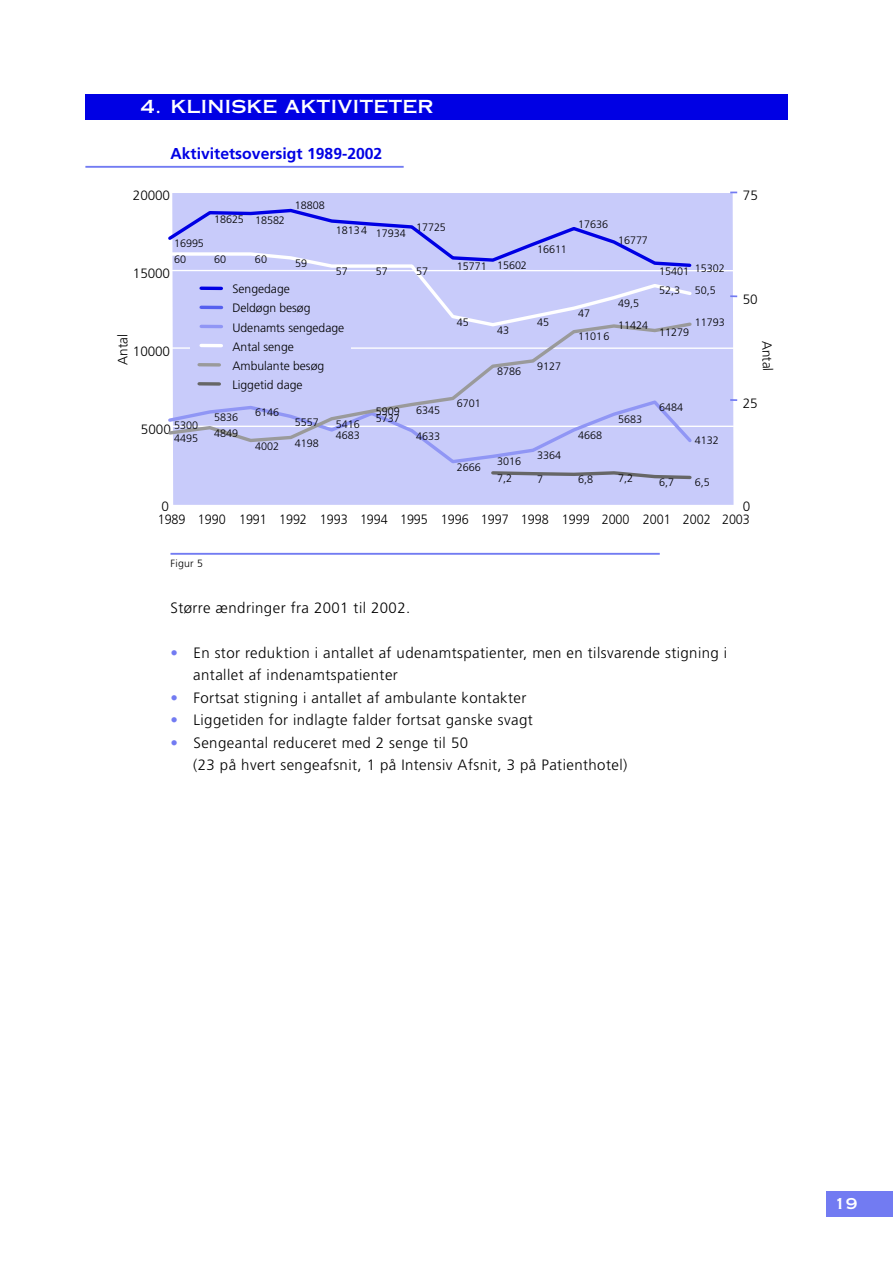
<style>
.page{position:relative;width:893px;height:1263px;background:#fff}
.page>*{position:absolute;margin:0;border:0;box-sizing:border-box;transform-origin:0 0}
.t1{font:18px "Copperplate Thirty One AB";color:#fff}
.t2{font:700 15.75px "Frutiger";color:#0000e4}
.t3{font:300 15px/22.5px "Frutiger";letter-spacing:.03em;color:#000}
.t4{font:15px "Copperplate Thirty One AB";color:#fff}
.t5{font:300 13.5px "Frutiger";letter-spacing:-.005em;color:#000;scale:.93 1}
.t6{font:300 13.5px "Frutiger";letter-spacing:-.005em;color:#000}
.t7{font:300 12.15px/19px "Frutiger";color:#000}
.t8{font:300 10.8px "Frutiger";color:#000}
.t9{font:300 10.5px "Frutiger";letter-spacing:.03em;color:#000}
.s1{font-weight:700;color:#727bf2}
</style>
<div class="page">
<div style="left:825px;top:1191px;width:67px;height:26px;background:#727bf2"></div>
<hr style="left:85px;top:166px;width:318px;height:2px;background:#727bf2">
<hr style="left:170px;top:553px;width:489px;height:2px;background:#727bf2">
<div style="left:85px;top:94px;width:702px;height:26px;background:#0000e4"></div>
<div style="left:172px;top:193px;width:561px;height:312px;background:#c8cbfa"></div>
<hr style="left:171px;top:426px;width:562px;height:1px;background:#fff">
<hr style="left:171px;top:347px;width:562px;height:2px;background:#fff">
<hr style="left:171px;top:270px;width:562px;height:1px;background:#fff">
<svg style="left:730px;top:399px;width:7px;height:2px"></svg>
<svg style="left:730px;top:295px;width:7px;height:2px"></svg>
<div style="left:172px;top:328px;width:521px;height:70px;background:#c8cbfa"></div>
<svg style="left:168px;top:207px;width:526px;height:121px;background:#c4c7f9"></svg>
<svg style="left:168px;top:398px;width:526px;height:83px;background:#c4c7f5"></svg>
<p class="t1" style="left:141px;top:97px;width:294px">4. KLINISKE AKTIVITETER</p>
<p class="t2" style="left:170px;top:148px;width:213px">Aktivitetsoversigt 1989-2002</p>
<p class="t6" style="left:133px;top:190px;width:39px">20000</p>
<p class="t8" style="left:295px;top:201px;width:31px">18808</p>
<p class="t6" style="left:743px;top:190px;width:16px">75</p>
<p class="t8" style="left:174px;top:239px;width:31px">16995</p>
<p class="t8" style="left:214px;top:216px;width:72px">18625 18582</p>
<p class="t8" style="left:174px;top:255px;width:14px">60</p>
<p class="t8" style="left:214px;top:255px;width:14px">60</p>
<p class="t8" style="left:255px;top:255px;width:14px">60</p>
<p class="t6" style="left:133px;top:268px;width:39px">15000</p>
<p class="t8" style="left:295px;top:259px;width:14px">59</p>
<p class="t8" style="left:336px;top:227px;width:71px">18134 17934</p>
<p class="t8" style="left:416px;top:223px;width:31px">17725</p>
<p class="t8" style="left:336px;top:267px;width:14px">57</p>
<p class="t8" style="left:376px;top:267px;width:14px">57</p>
<p class="t8" style="left:416px;top:267px;width:14px">57</p>
<p class="t8" style="left:457px;top:262px;width:31px">15771</p>
<p class="t8" style="left:497px;top:261px;width:31px">15602</p>
<p class="t8" style="left:537px;top:245px;width:31px">16611</p>
<p class="t8" style="left:578px;top:220px;width:31px">17636</p>
<p class="t8" style="left:618px;top:236px;width:31px">16777</p>
<p class="t8" style="left:659px;top:267px;width:32px">15401</p>
<p class="t8" style="left:694px;top:264px;width:32px">15302</p>
<p class="t6" style="left:117px;top:364px;width:32px;rotate:-90deg">Antal</p>
<p class="t6" style="left:133px;top:345px;width:39px">10000</p>
<p class="t7" style="left:232px;top:281px;width:113px">Sengedage<br>Deldøgn besøg<br>Udenamts sengedage<br>Antal senge<br>Ambulante besøg<br>Liggetid dage</p>
<p class="t8" style="left:457px;top:318px;width:14px">45</p>
<p class="t8" style="left:497px;top:326px;width:14px">43</p>
<p class="t8" style="left:497px;top:367px;width:26px">8786</p>
<p class="t8" style="left:537px;top:318px;width:14px">45</p>
<p class="t8" style="left:537px;top:362px;width:26px">9127</p>
<p class="t8" style="left:578px;top:309px;width:14px">47</p>
<p class="t8" style="left:578px;top:332px;width:33px">11016</p>
<p class="t8" style="left:618px;top:299px;width:23px">49,5</p>
<p class="t8" style="left:618px;top:321px;width:32px">11424</p>
<p class="t8" style="left:659px;top:286px;width:23px">52,3</p>
<p class="t8" style="left:694px;top:286px;width:23px">50,5</p>
<p class="t8" style="left:694px;top:318px;width:32px">11793</p>
<p class="t8" style="left:659px;top:327px;width:32px">11279</p>
<p class="t6" style="left:742px;top:293px;width:16px">50</p>
<p class="t6" style="left:772px;top:340px;width:32px;rotate:88deg">Antal</p>
<p class="t8" style="left:174px;top:421px;width:26px">5300</p>
<p class="t6" style="left:141px;top:424px;width:31px">5000</p>
<p class="t8" style="left:174px;top:434px;width:26px">4495</p>
<p class="t8" style="left:214px;top:413px;width:26px">5836</p>
<p class="t8" style="left:214px;top:429px;width:26px">4849</p>
<p class="t8" style="left:255px;top:408px;width:26px">6146</p>
<p class="t8" style="left:295px;top:418px;width:26px">5557</p>
<p class="t8" style="left:255px;top:442px;width:26px">4002</p>
<p class="t8" style="left:295px;top:439px;width:26px">4198</p>
<p class="t8" style="left:336px;top:420px;width:26px">5416</p>
<p class="t8" style="left:336px;top:431px;width:26px">4683</p>
<p class="t8" style="left:376px;top:407px;width:26px">5909</p>
<p class="t8" style="left:416px;top:405px;width:26px">6345</p>
<p class="t8" style="left:376px;top:414px;width:26px">5737</p>
<p class="t8" style="left:416px;top:432px;width:26px">4633</p>
<p class="t8" style="left:457px;top:399px;width:26px">6701</p>
<p class="t8" style="left:578px;top:431px;width:26px">4668</p>
<p class="t8" style="left:618px;top:415px;width:26px">5683</p>
<p class="t8" style="left:659px;top:403px;width:26px">6484</p>
<p class="t8" style="left:694px;top:436px;width:26px">4132</p>
<p class="t6" style="left:742px;top:397px;width:16px">25</p>
<p class="t8" style="left:457px;top:462px;width:26px">2666</p>
<p class="t8" style="left:497px;top:457px;width:26px">3016</p>
<p class="t8" style="left:537px;top:451px;width:26px">3364</p>
<p class="t8" style="left:497px;top:474px;width:17px">7,2</p>
<p class="t8" style="left:537px;top:474px;width:8px">7</p>
<p class="t8" style="left:578px;top:475px;width:17px">6,8</p>
<p class="t8" style="left:618px;top:474px;width:17px">7,2</p>
<p class="t8" style="left:659px;top:477px;width:17px">6,7</p>
<p class="t8" style="left:694px;top:477px;width:17px">6,5</p>
<p class="t6" style="left:161px;top:501px;width:9px">0</p>
<p class="t6" style="left:742px;top:501px;width:9px">0</p>
<p class="t5" style="left:158px;top:514px;width:553px">1989 1990 1991 1992 1993 1994 1995 1996 1997 1998 1999 2000 2001</p>
<p class="t5" style="left:722px;top:514px;width:32px">2003</p>
<p class="t5" style="left:683px;top:514px;width:32px">2002</p>
<p class="t9" style="left:170px;top:560px;width:34px">Figur 5</p>
<p class="t3" style="left:170px;top:597px;width:241px">Større ændringer fra 2001 til 2002.</p>
<p class="t3" style="left:193px;top:642px;width:535px;text-indent:-23px"><span class="s1">•</span> En stor reduktion i antallet af udenamtspatienter, men en tilsvarende stigning i antallet af indenamtspatienter</p>
<p class="t3" style="left:170px;top:687px;width:357px"><span class="s1">•</span> Fortsat stigning i antallet af ambulante kontakter</p>
<p class="t3" style="left:170px;top:710px;width:364px"><span class="s1">•</span> Liggetiden for indlagte falder fortsat ganske svagt</p>
<p class="t3" style="left:193px;top:732px;width:435px;text-indent:-23px"><span class="s1">•</span> Sengeantal reduceret med 2 senge til 50<br>(23 på hvert sengeafsnit, 1 på Intensiv Afsnit, 3 på Patienthotel)</p>
<p class="t4" style="left:834px;top:1195px;width:25px">19</p>
</div>
